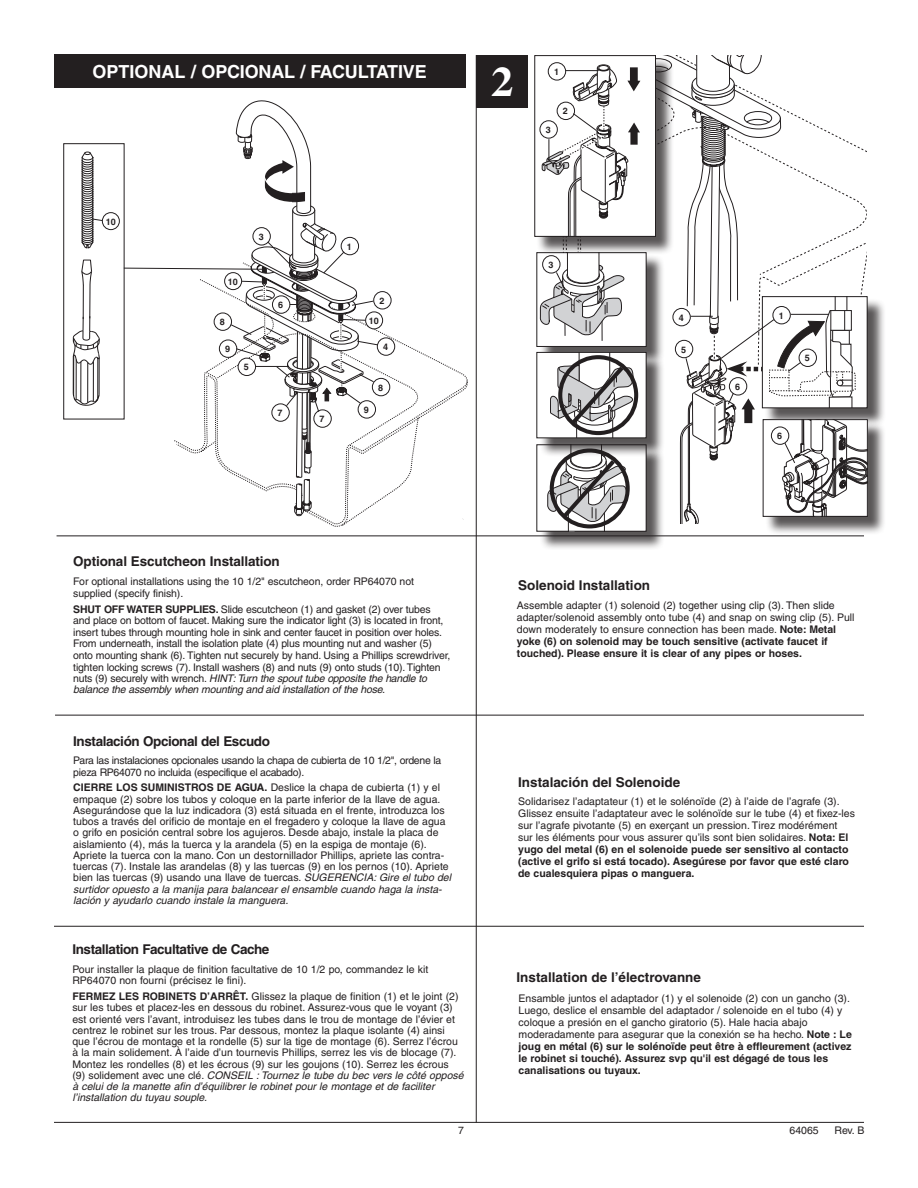
<style>
.page{position:relative;width:918px;height:1188px;background:#fff}
.page>*{position:absolute;margin:0;border:0;box-sizing:border-box;transform-origin:0 0}
.t1{font:700 42px "Times";color:#fff;scale:1.06 1}
.t2{font:700 18px "Helvetica";letter-spacing:-.01em;color:#fff}
.t3{font:700 13.5px "Helvetica";letter-spacing:-.01em;color:#231f20}
.t4{font:700 13.5px "Helvetica";letter-spacing:-.03em;color:#231f20}
.t5{font:10.5px/11.2px "Helvetica";color:#231f20}
.t6{font:10.5px/11.4px "Helvetica";letter-spacing:-.02em;color:#231f20}
.t7{font:10.5px/11.2px "Helvetica";letter-spacing:-.03em;color:#231f20}
.t8{font:700 10.5px "Helvetica";color:#231f20}
.t9{font:700 9px "Helvetica";color:#231f20}
.s1{font-weight:700}
.s2{font-style:italic}
</style>
<div class="page">
<hr style="left:55px;top:715px;width:809px;height:1px;background:#231f20">
<hr style="left:54px;top:926px;width:810px;height:1px;background:#231f20">
<hr style="left:57px;top:536px;width:807px;height:1px;background:#231f20">
<div style="left:476px;top:55px;width:52px;height:52px;background:#231f20"></div>
<hr style="left:476px;top:55px;width:1px;height:1068px;background:#231f20">
<div style="left:539px;top:447px;width:126px;height:103px;background:#231f20;opacity:.75"></div>
<div style="left:536px;top:444px;width:111px;height:88px;border:1px solid #231f20"></div>
<hr style="left:54px;top:1122px;width:810px;height:1px;background:#231f20">
<div style="left:764px;top:298px;width:122px;height:129px;background:#231f20;opacity:.75"></div>
<div style="left:54px;top:54px;width:411px;height:33px;background:#231f20"></div>
<div style="left:63px;top:143px;width:61px;height:276px;border:1px solid #231f20"></div>
<div style="left:102px;top:212px;width:18px;height:18px;border:1px solid #231f20;border-radius:50%"></div>
<svg style="left:73px;top:144px;width:30px;height:262px"></svg>
<svg style="left:123px;top:100px;width:316px;height:427px"></svg>
<div style="left:765px;top:422px;width:121px;height:113px;background:#231f20;opacity:.75"></div>
<svg style="left:540px;top:55px;width:327px;height:476px"></svg>
<h2 class="t2" style="left:92px;top:61px;width:336px">OPTIONAL / OPCIONAL / FACULTATIVE</h2>
<p class="t9" style="left:106px;top:216px;width:12px">10</p>
<p class="t9" style="left:259px;top:231px;width:7px">3</p>
<p class="t9" style="left:228px;top:276px;width:12px">10</p>
<p class="t9" style="left:220px;top:317px;width:7px">8</p>
<p class="t9" style="left:225px;top:344px;width:7px">9</p>
<p class="t9" style="left:244px;top:362px;width:7px">5</p>
<p class="t9" style="left:278px;top:300px;width:7px">6</p>
<p class="t9" style="left:278px;top:408px;width:7px">7</p>
<p class="t9" style="left:320px;top:414px;width:7px">7</p>
<p class="t9" style="left:347px;top:241px;width:7px">1</p>
<p class="t9" style="left:379px;top:295px;width:7px">2</p>
<p class="t9" style="left:369px;top:315px;width:12px">10</p>
<p class="t9" style="left:383px;top:342px;width:7px">4</p>
<p class="t9" style="left:364px;top:404px;width:7px">9</p>
<p class="t9" style="left:378px;top:382px;width:7px">8</p>
<h1 class="t1" style="left:491px;top:57px;width:23px">2</h1>
<p class="t9" style="left:554px;top:66px;width:7px">1</p>
<p class="t9" style="left:546px;top:124px;width:7px">3</p>
<p class="t9" style="left:563px;top:106px;width:7px">2</p>
<p class="t9" style="left:548px;top:259px;width:7px">3</p>
<p class="t9" style="left:679px;top:312px;width:7px">4</p>
<p class="t9" style="left:681px;top:344px;width:7px">5</p>
<p class="t9" style="left:735px;top:381px;width:7px">6</p>
<p class="t9" style="left:779px;top:310px;width:7px">1</p>
<p class="t9" style="left:805px;top:353px;width:7px">5</p>
<p class="t9" style="left:777px;top:431px;width:7px">6</p>
<p class="t3" style="left:73px;top:553px;width:208px">Optional Escutcheon Installation</p>
<p class="t5" style="left:73px;top:576px;width:342px;line-height:12px">For optional installations using the 10 1/2" escutcheon, order RP64070 not supplied (specify finish).</p>
<p class="t8" style="left:73px;top:603px;width:15px">Shut</p>
<p class="t8" style="left:104px;top:603px;width:8px">off</p>
<p class="t8" style="left:127px;top:603px;width:9px">water</p>
<p class="t8" style="left:165px;top:603px;width:8px">supplies</p>
<p class="t6" style="left:73px;top:604px;width:379px;text-indent:142px"><span class="s1">.</span> Slide escutcheon (1) and gasket (2) over tubes<br>and place on bottom of faucet. Making sure the indicator light (3) is located in front, insert tubes through mounting hole in sink and center faucet in position over holes.<br>From underneath, install the isolation plate (4) plus mounting nut and washer (5) onto mounting shank (6). Tighten nut securely by hand. Using a Phillips screwdriver, tighten locking screws (7). Install washers (8) and nuts (9) onto studs (10). Tighten nuts (9) securely with wrench. <span class="s2">HINT: Turn the spout tube opposite the handle to balance the assembly when mounting and aid installation of the hose.</span></p>
<p class="t4" style="left:73px;top:733px;width:198px">Instalación Opcional del Escudo</p>
<p class="t7" style="left:73px;top:755px;width:369px">Para las instalaciones opcionales usando la chapa de cubierta de 10 1/2", ordene la pieza RP64070 no incluida (especifique el acabado).</p>
<p class="t5" style="left:73px;top:782px;width:379px"><span class="s1">CIERRE LOS SUMINISTROS DE AGUA.</span> Deslice la chapa de cubierta (1) y el empaque (2) sobre los tubos y coloque en la parte inferior de la llave de agua.<br>Asegurándose que la luz indicadora (3) está situada en el frente, introduzca los tubos a través del orificio de montaje en el fregadero y coloque la llave de agua o grifo en posición central sobre los agujeros. Desde abajo, instale la placa de aislamiento (4), más la tuerca y la arandela (5) en la espiga de montaje (6).<br>Apriete la tuerca con la mano. Con un destornillador Phillips, apriete las contra&shy;tuercas (7). Instale las arandelas (8) y las tuercas (9) en los pernos (10). Apriete bien las tuercas (9) usando una llave de tuercas. <span class="s2">SUGERENCIA: Gire el tubo del surtidor opuesto a la manija para balancear el ensamble cuando haga la insta&shy;lación y ayudarlo cuando instale la manguera.</span></p>
<p class="t4" style="left:72px;top:941px;width:199px">Installation Facultative de Cache</p>
<p class="t5" style="left:72px;top:964px;width:357px">Pour installer la plaque de finition facultative de 10 1/2 po, commandez le kit<br>RP64070 non fourni (précisez le fini).</p>
<p class="t5" style="left:72px;top:991px;width:393px"><span class="s1">FERMEZ LES ROBINETS D’ARRÊT.</span> Glissez la plaque de finition (1) et le joint (2) sur les tubes et placez-les en dessous du robinet. Assurez-vous que le voyant (3) est orienté vers l’avant, introduisez les tubes dans le trou de montage de l’évier et centrez le robinet sur les trous. Par dessous, montez la plaque isolante (4) ainsi que l’écrou de montage et la rondelle (5) sur la tige de montage (6). Serrez l’écrou à la main solidement. À l’aide d’un tournevis Phillips, serrez les vis de blocage (7).<br>Montez les rondelles (8) et les écrous (9) sur les goujons (10). Serrez les écrous (9) solidement avec une clé. <span class="s2">CONSEIL : Tournez le tube du bec vers le côté opposé à celui de la manette afin d’équilibrer le robinet pour le montage et de faciliter l’installation du tuyau souple.</span></p>
<p class="t3" style="left:518px;top:577px;width:134px">Solenoid Installation</p>
<p class="t5" style="left:517px;top:599px;width:339px;line-height:12px">Assemble adapter (1) solenoid (2) together using clip (3). Then slide adapter/solenoid assembly onto tube (4) and snap on swing clip (5). Pull down moderately to ensure connection has been made. <span class="s1">Note: Metal yoke (6) on solenoid may be touch sensitive (activate faucet if touched). Please ensure it is clear of any pipes or hoses.</span></p>
<p class="t3" style="left:518px;top:774px;width:164px">Instalación del Solenoide</p>
<p class="t5" style="left:518px;top:795px;width:338px;line-height:12px">Solidarisez l’adaptateur (1) et le solénoïde (2) à l’aide de l’agrafe (3).<br>Glissez ensuite l’adaptateur avec le solénoïde sur le tube (4) et fixez-les sur l’agrafe pivotante (5) en exerçant un pression. Tirez modérément<br>sur les éléments pour vous assurer qu’ils sont bien solidaires. <span class="s1">Nota: El yugo del metal (6) en el solenoide puede ser sensitivo al contacto (active el grifo si está tocado). Asegúrese por favor que esté claro de cualesquiera pipas o manguera.</span></p>
<p class="t3" style="left:517px;top:969px;width:186px">Installation de l’électrovanne</p>
<p class="t5" style="left:519px;top:992px;width:335px;line-height:12px">Ensamble juntos el adaptador (1) y el solenoide (2) con un gancho (3).<br>Luego, deslice el ensamble del adaptador / solenoide en el tubo (4) y coloque a presión en el gancho giratorio (5). Hale hacia abajo moderadamente para asegurar que la conexión se ha hecho. <span class="s1">Note : Le joug en métal (6) sur le solénoïde peut être à effleurement (activez le robinet si touché). Assurez svp qu'il est dégagé de tous les canalisations ou tuyaux.</span></p>
<p class="t5" style="left:458px;top:1125px;width:7px">7</p>
<p class="t5" style="left:790px;top:1124px;width:31px">64065</p>
<p class="t5" style="left:834px;top:1124px;width:32px">Rev. B</p>
</div>
